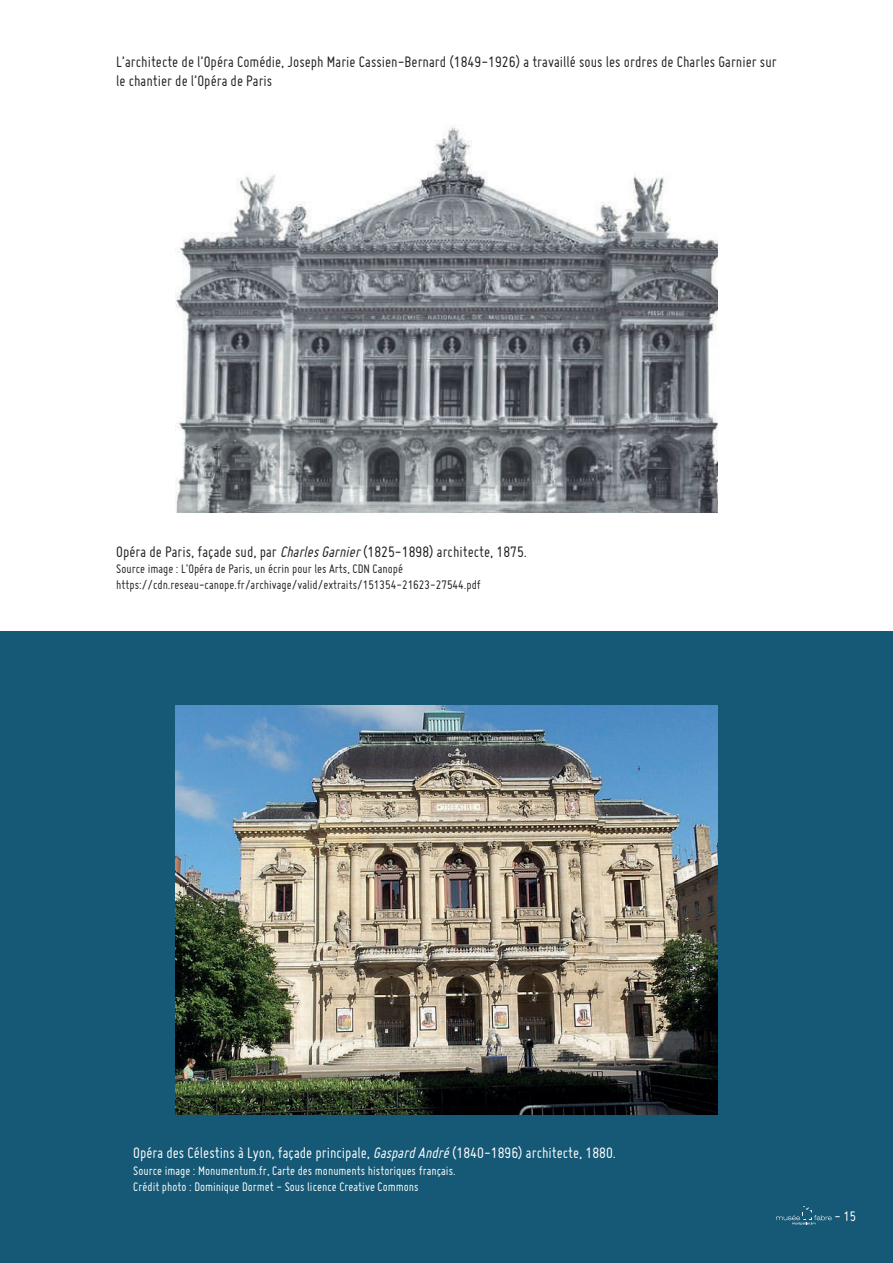
<style>
.page{position:relative;width:893px;height:1263px;background:#fff}
.page>*{position:absolute;margin:0;border:0;box-sizing:border-box;transform-origin:0 0}
.t1{font:16.5px/19.8px "Miso";color:#231f20}
.t2{font:16.5px "Miso";color:#fff}
.t3{font:15px "Miso";color:#fff}
.t4{font:13.5px/16.2px "Miso";color:#231f20}
.t5{font:13.5px/16.2px "Miso";color:#fff}
.s1{font-style:italic}
</style>
<div class="page">
<div style="left:0;top:631px;width:893px;height:632px;background:#165976"></div>
<img style="left:176px;top:706px;width:541px;height:408px">
<img style="left:176px;top:125px;width:541px;height:388px">
<svg style="left:776px;top:1206px;width:56px;height:19px"></svg>
<p class="t1" style="left:116px;top:51px;width:662px">L’architecte de l’Opéra Comédie, Joseph Marie Cassien-Bernard (1849-1926) a travaillé sous les ordres de Charles Garnier sur le chantier de l’Opéra de Paris</p>
<p class="t1" style="left:116px;top:541px;width:412px">Opéra de Paris, façade sud, par <span class="s1">CharlesGarnier</span>(1825-1898) architecte, 1875.</p>
<p class="t4" style="left:116px;top:560px;width:366px">Source image : L’Opéra de Paris, un écrin pour les Arts, CDN Canopé https://cdn.reseau-canope.fr/archivage/valid/extraits/151354-21623-27544.pdf</p>
<p class="t2" style="left:133px;top:1144px;width:484px">Opéra des Célestins à Lyon, façade principale, <span class="s1">GaspardAndré</span>(1840-1896) architecte, 1880.</p>
<p class="t5" style="left:133px;top:1162px;width:324px">Source image : Monumentum.fr, Carte des monuments historiques français.<br>Crédit photo : Dominique Dormet - Sous licence Creative Commons</p>
<p class="t3" style="left:834px;top:1208px;width:23px">- 15</p>
</div>
